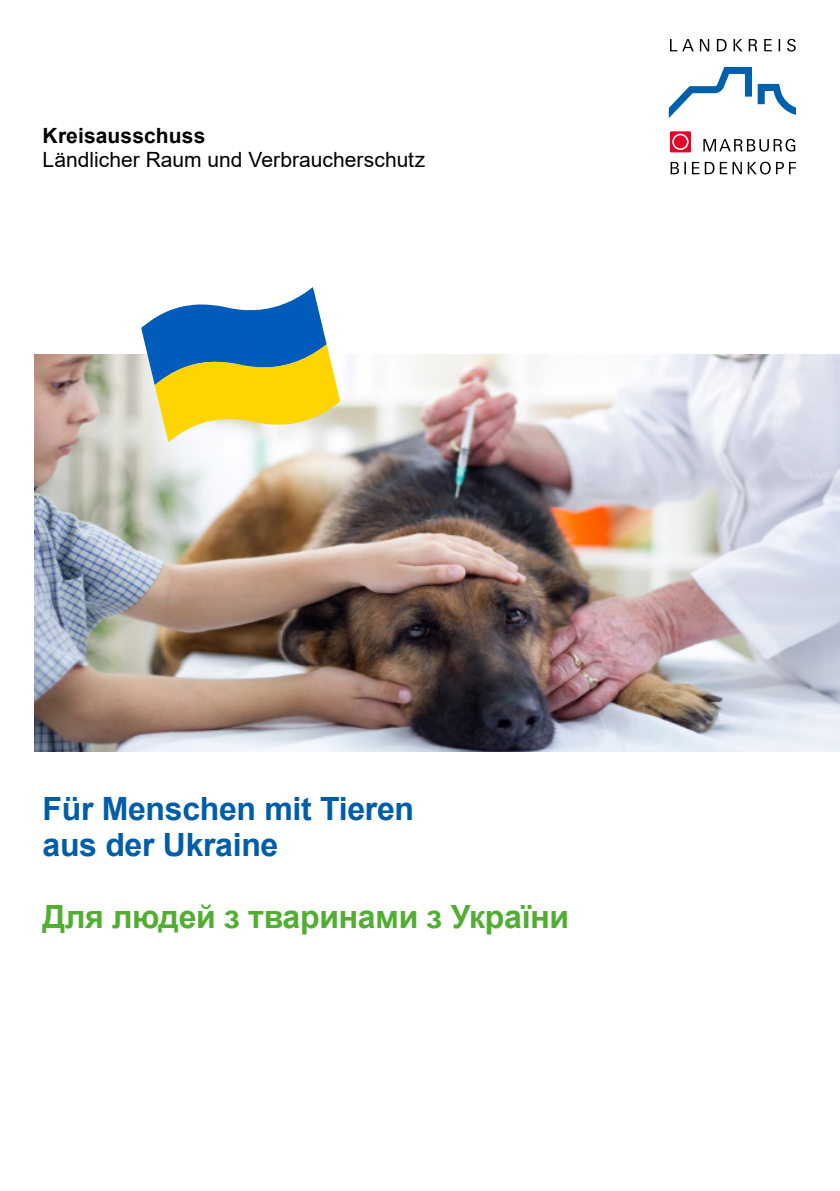
<style>
.page{position:relative;width:840px;height:1191px;background:#fff}
.page>*{position:absolute;margin:0;border:0;box-sizing:border-box;transform-origin:0 0}
.t1{font:700 32px/36px "Arial";letter-spacing:-.01em;color:#005da9}
.t2{font:700 32px "Arial";letter-spacing:-.01em;color:#52ae32}
.t3{font:21px "Arial";color:#000}
.t4{font:700 21px "Arial";letter-spacing:.005em;color:#000}
</style>
<div class="page">
<img style="left:35px;top:354px;width:804px;height:397px">
<svg style="left:141px;top:287px;width:199px;height:155px"></svg>
<svg style="left:670px;top:162px;width:125px;height:12px"></svg>
<svg style="left:703px;top:139px;width:91px;height:13px"></svg>
<svg style="left:670px;top:39px;width:125px;height:13px"></svg>
<svg style="left:668px;top:67px;width:83px;height:51px"></svg>
<svg style="left:757px;top:84px;width:38px;height:31px"></svg>
<svg style="left:669px;top:131px;width:21px;height:21px"></svg>
<div style="left:673px;top:135px;width:13px;height:13px;background:#e40428;border-radius:50%"></div>
<p class="t4" style="left:43px;top:121px;width:164px">Kreisausschuss</p>
<p class="t3" style="left:43px;top:145px;width:384px">Ländlicher Raum und Verbraucherschutz</p>
<h1 class="t1" style="left:43px;top:791px;width:373px">Für Menschen mit Tieren aus der Ukraine</h1>
<h1 class="t2" style="left:43px;top:894px;width:527px">Для людей з тваринами з України</h1>
</div>
